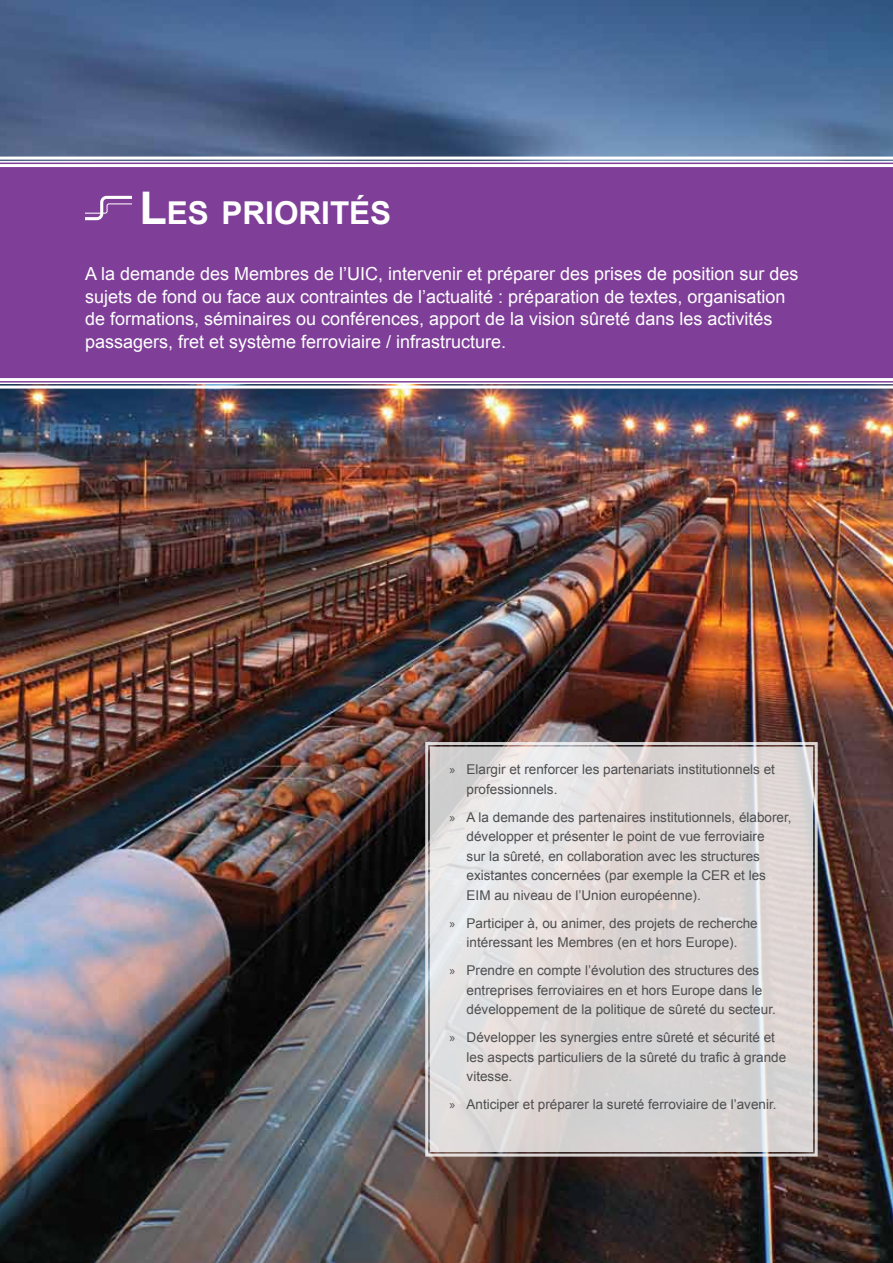
<style>
.page{position:relative;width:893px;height:1263px;background:#fff}
.page>*{position:absolute;margin:0;border:0;box-sizing:border-box;transform-origin:0 0}
.t1{font:700 31.5px "Arial";color:#fff}
.t2{font:18px/22.5px "Arial";color:#fff}
.t3{font:13.5px/19.5px "Arial";color:#4d4d4f}
.s1{font-size:45px}
.s2{font-family:"Myriad Pro"}
</style>
<div class="page">
<img style="left:0;top:0;width:893px;height:1263px">
<svg style="left:0;top:155px;width:893px;height:235px"></svg>
<svg style="left:0;top:161px;width:893px;height:223px"></svg>
<div style="left:0;top:164px;width:893px;height:217px;background:#7f3f98"></div>
<svg style="left:424px;top:740px;width:395px;height:418px;background:#d9d4d3"></svg>
<div style="left:430px;top:746px;width:383px;height:406px;border:2px solid #fff"></div>
<div style="left:433px;top:749px;width:377px;height:400px;border:3px solid #fff"></div>
<svg style="left:85px;top:196px;width:46px;height:24px"></svg>
<h1 class="t1" style="left:139px;top:192px;width:253px"><span class="s1">L</span>ES PRIORITÉS</h1>
<p class="t2" style="left:85px;top:263px;width:715px">A la demande des Membres de l’UIC, intervenir et préparer des prises de position sur des sujets de fond ou face aux contraintes de l’actualité : préparation de textes, organisation de formations, séminaires ou conférences, apport de la vision sûreté dans les activités passagers, fret et système ferroviaire / infrastructure.</p>
<p class="t3" style="left:467px;top:760px;width:310px;text-indent:-17px"><span class="s2">»</span> Elargir et renforcer les partenariats institutionnels et professionnels.</p>
<p class="t3" style="left:467px;top:807px;width:326px;text-indent:-17px"><span class="s2">»</span> A la demande des partenaires institutionnels, élaborer, développer et présenter le point de vue ferroviaire<br>sur la sûreté, en collaboration avec les structures existantes concernées (par exemple la CER et les EIM au niveau de l’Union européenne).</p>
<p class="t3" style="left:450px;top:913px;width:310px;text-align:center"><span class="s2">»</span> Participer à, ou animer, des projets de recherche intéressant les Membres (en et hors Europe).</p>
<p class="t3" style="left:467px;top:961px;width:311px;text-indent:-17px"><span class="s2">»</span> Prendre en compte l’évolution des structures des entreprises ferroviaires en et hors Europe dans le développement de la politique de sûreté du secteur.</p>
<p class="t3" style="left:467px;top:1028px;width:321px;text-indent:-17px"><span class="s2">»</span> Développer les synergies entre sûreté et sécurité et les aspects particuliers de la sûreté du trafic à grande vitesse.</p>
<p class="t3" style="left:450px;top:1095px;width:328px"><span class="s2">»</span> Anticiper et préparer la sureté ferroviaire de l’avenir.</p>
</div>
